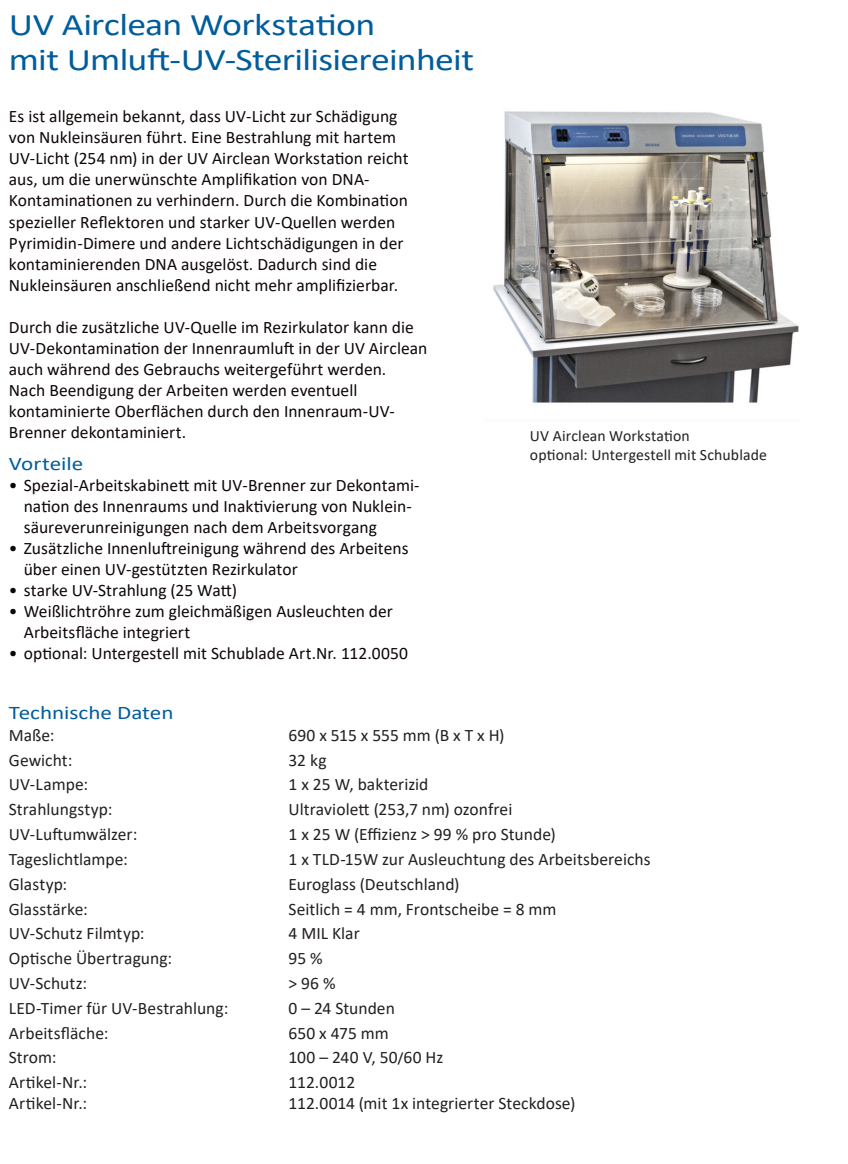
<style>
.page{position:relative;width:848px;height:1164px;background:#fff}
.page>*{position:absolute;margin:0;border:0;box-sizing:border-box;transform-origin:0 0}
.Headline{font:31.5px "Calibri";letter-spacing:-.02em;color:#005d9c;scale:1.2 1}
.Subline{font:19.25px "Calibri";letter-spacing:-.005em;color:#005d9c;scale:1.2 1}
.Body{font:17.5px/21px "Calibri";color:#0f0606}
.Body-2{font:17.5px "Calibri";color:#231f20}
.Aufzählung{font:17.5px/21px "Calibri";color:#0f0606}
.Bildlegende{font:15.75px "Calibri";letter-spacing:.01em;color:#231f20}
</style>
<div class="page">
<img style="left:493px;top:111px;width:306px;height:292px">
<p class="Headline" style="left:9px;top:3px;width:307px">UV Airclean Workstation</p>
<p class="Headline" style="left:9px;top:38px;width:389px">mit Umluft-UV-Sterilisiereinheit</p>
<p class="Body" style="left:9px;top:106px;width:401px">Es ist allgemein bekannt, dass UV-Licht zur Schädigung von Nukleinsäuren führt. Eine Bestrahlung mit hartem UV-Licht (254 nm) in der UV Airclean Workstation reicht aus, um die unerwünschte Amplifikation von DNA-Kontaminationen zu verhindern. Durch die Kombination spezieller Reflektoren und starker UV-Quellen werden Pyrimidin-Dimere und andere Lichtschädigungen in der kontaminierenden DNA ausgelöst. Dadurch sind die Nukleinsäuren anschließend nicht mehr amplifizierbar.</p>
<p class="Body" style="left:9px;top:316px;width:420px">Durch die zusätzliche UV-Quelle im Rezirkulator kann die<br>UV-Dekontamination der Innenraumluft in der UV Airclean auch während des Gebrauchs weitergeführt werden.</p>
<p class="Body" style="left:9px;top:379px;width:387px">Nach Beendigung der Arbeiten werden eventuell kontaminierte Oberflächen durch den Innenraum-UV-<br>Brenner dekontaminiert.</p>
<p class="Subline" style="left:9px;top:450px;width:63px">Vorteile</p>
<p class="Aufzählung" style="left:9px;top:474px;width:412px">• Spezial-Arbeitskabinett mit UV-Brenner zur Dekontami-</p>
<p class="Aufzählung" style="left:24px;top:495px;width:390px">nation des Innenraums und Inaktivierung von Nuklein-</p>
<p class="Aufzählung" style="left:24px;top:516px;width:355px">säureverunreinigungen nach dem Arbeitsvorgang</p>
<p class="Aufzählung" style="left:9px;top:537px;width:401px">• Zusätzliche Innenluftreinigung während des Arbeitens</p>
<p class="Aufzählung" style="left:24px;top:558px;width:275px">über einen UV-gestützten Rezirkulator</p>
<p class="Aufzählung" style="left:9px;top:579px;width:230px">• starke UV-Strahlung (25 Watt)</p>
<p class="Aufzählung" style="left:24px;top:600px;width:371px;text-indent:-15px">• Weißlichtröhre zum gleichmäßigen Ausleuchten der<br>Arbeitsfläche integriert</p>
<p class="Aufzählung" style="left:9px;top:642px;width:400px">• optional: Untergestell mit Schublade Art.Nr. 112.0050</p>
<p class="Bildlegende" style="left:530px;top:424px;width:161px">UV Airclean Workstation</p>
<p class="Bildlegende" style="left:530px;top:444px;width:238px">optional: Untergestell mit Schublade</p>
<p class="Subline" style="left:9px;top:699px;width:139px">Technische Daten</p>
<p class="Body-2" style="left:9px;top:722px;width:47px">Maße:</p>
<p class="Body-2" style="left:288px;top:722px;width:217px">690 x 515 x 555 mm (B x T x H)</p>
<p class="Body-2" style="left:9px;top:747px;width:65px">Gewicht:</p>
<p class="Body-2" style="left:288px;top:747px;width:40px">32 kg</p>
<p class="Body-2" style="left:9px;top:772px;width:81px">UV-Lampe:</p>
<p class="Body-2" style="left:288px;top:772px;width:141px">1 x 25 W, bakterizid</p>
<p class="Body-2" style="left:9px;top:797px;width:105px">Strahlungstyp:</p>
<p class="Body-2" style="left:288px;top:797px;width:225px">Ultraviolett (253,7 nm) ozonfrei</p>
<p class="Body-2" style="left:9px;top:822px;width:130px">UV-Luftumwälzer:</p>
<p class="Body-2" style="left:288px;top:822px;width:269px">1 x 25 W (Effizienz &gt; 99 % pro Stunde)</p>
<p class="Body-2" style="left:9px;top:846px;width:120px">Tageslichtlampe:</p>
<p class="Body-2" style="left:288px;top:846px;width:363px">1 x TLD-15W zur Ausleuchtung des Arbeitsbereichs</p>
<p class="Body-2" style="left:9px;top:871px;width:60px">Glastyp:</p>
<p class="Body-2" style="left:288px;top:871px;width:172px">Euroglass (Deutschland)</p>
<p class="Body-2" style="left:9px;top:896px;width:80px">Glasstärke:</p>
<p class="Body-2" style="left:288px;top:896px;width:269px">Seitlich = 4 mm, Frontscheibe = 8 mm</p>
<p class="Body-2" style="left:9px;top:921px;width:137px">UV-Schutz Filmtyp:</p>
<p class="Body-2" style="left:288px;top:921px;width:73px">4 MIL Klar</p>
<p class="Body-2" style="left:9px;top:946px;width:165px">Optische Übertragung:</p>
<p class="Body-2" style="left:288px;top:946px;width:36px">95 %</p>
<p class="Body-2" style="left:9px;top:970px;width:80px">UV-Schutz:</p>
<p class="Body-2" style="left:288px;top:970px;width:49px">&gt; 96 %</p>
<p class="Body-2" style="left:9px;top:995px;width:221px">LED-Timer für UV-Bestrahlung:</p>
<p class="Body-2" style="left:288px;top:995px;width:108px">0 – 24 Stunden</p>
<p class="Body-2" style="left:9px;top:1020px;width:101px">Arbeitsfläche:</p>
<p class="Body-2" style="left:288px;top:1020px;width:102px">650 x 475 mm</p>
<p class="Body-2" style="left:9px;top:1045px;width:49px">Strom:</p>
<p class="Body-2" style="left:288px;top:1045px;width:156px">100 – 240 V, 50/60 Hz</p>
<p class="Body-2" style="left:9px;top:1070px;width:80px">Artikel-Nr.:</p>
<p class="Body-2" style="left:9px;top:1091px;width:80px">Artikel-Nr.:</p>
<p class="Body-2" style="left:288px;top:1070px;width:68px">112.0012</p>
<p class="Body-2" style="left:288px;top:1091px;width:288px">112.0014 (mit 1x integrierter Steckdose)</p>
</div>
